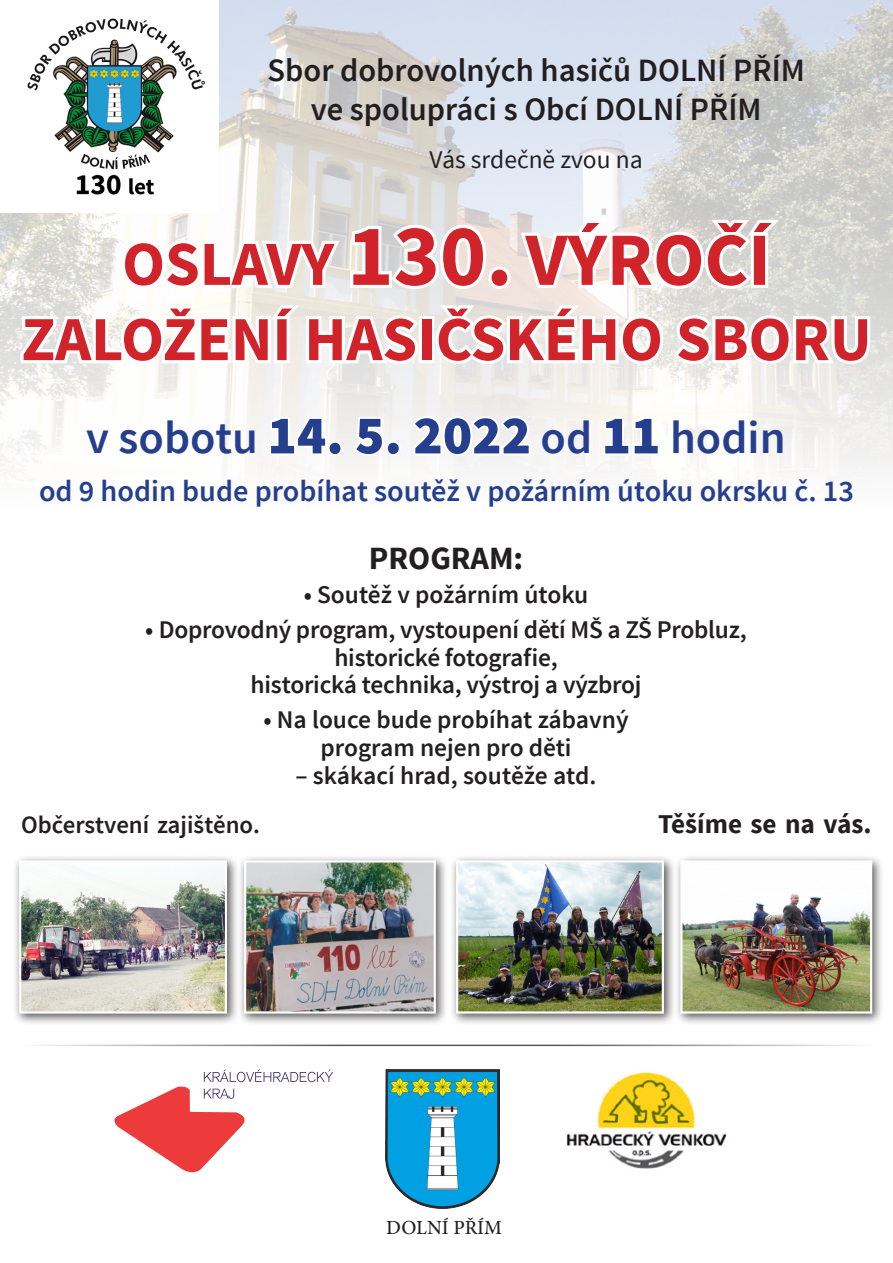
<style>
.page{position:relative;width:893px;height:1263px;background:#fff}
.page>*{position:absolute;margin:0;border:0;box-sizing:border-box;transform-origin:0 0}
.t1{font:700 62.7px/75.3px "Source Sans Pro";color:#d1232a;text-align:center}
.t2{font:600 46.35px "Source Sans Pro";color:#253f8e}
.t3{font:600 32.55px/39px "Source Sans Pro";color:#231f20;text-align:center}
.t4{font:700 32.4px "Source Sans Pro";color:#231f20}
.t5{font:600 30.3px "Source Sans Pro";color:#253f8e}
.t6{font:700 27.15px "Source Sans Pro";color:#231f20}
.t7{font:600 25.5px/27.8px "Source Sans Pro";letter-spacing:-.01em;color:#231f20;text-align:center}
.t8{font:25.5px "Source Sans Pro";color:#231f20}
.t9{font:600 24.9px "Source Sans Pro";color:#231f20}
.t10{font:500 20.1px "Minion Pro";color:#231f20}
.s1{font-size:87.75px}
.s2{font-size:75.3px}
.s3{font-weight:900;font-size:54.45px}
</style>
<div class="page">
<img style="left:0;top:0;width:893px;height:469px">
<div style="left:0;top:0;width:218px;height:213px;background:#fff"></div>
<img style="left:27px;top:18px;width:178px;height:177px">
<img style="left:566px;top:1072px;width:161px;height:97px">
<svg style="left:114px;top:1069px;width:219px;height:103px"></svg>
<hr style="left:21px;top:1044px;width:851px;height:2px;background:#57585a">
<div style="left:238px;top:854px;width:210px;height:172px;background:#231f20;opacity:.75"></div>
<img style="left:247px;top:863px;width:186px;height:147px">
<div style="left:244px;top:860px;width:192px;height:153px;border:2px solid #fff"></div>
<div style="left:13px;top:854px;width:226px;height:172px;background:#231f20;opacity:.75"></div>
<img style="left:22px;top:863px;width:202px;height:147px">
<div style="left:19px;top:860px;width:208px;height:153px;border:2px solid #fff"></div>
<div style="left:674px;top:854px;width:210px;height:172px;background:#231f20;opacity:.75"></div>
<img style="left:683px;top:863px;width:186px;height:147px">
<div style="left:680px;top:860px;width:192px;height:153px;border:2px solid #fff"></div>
<div style="left:450px;top:854px;width:226px;height:172px;background:#231f20;opacity:.75"></div>
<img style="left:459px;top:863px;width:202px;height:147px">
<div style="left:456px;top:860px;width:208px;height:153px;border:2px solid #fff"></div>
<img style="left:386px;top:1069px;width:114px;height:139px">
<svg style="left:118px;top:214px;width:662px;height:80px"></svg>
<svg style="left:17px;top:300px;width:406px;height:69px"></svg>
<div style="left:419px;top:316px;width:15px;height:47px;border:6px solid #fff"></div>
<svg style="left:431px;top:300px;width:443px;height:69px"></svg>
<svg style="left:267px;top:413px;width:266px;height:46px"></svg>
<svg style="left:601px;top:415px;width:61px;height:42px"></svg>
<p class="t3" style="left:268px;top:51px;width:539px">Sbor dobrovolných hasičů DOLNÍ PŘÍM ve spolupráci s Obcí DOLNÍ PŘÍM</p>
<p class="t8" style="left:430px;top:144px;width:215px">Vás srdečně zvou na</p>
<p class="t1" style="left:21px;top:229px;width:852px">OSLAVY <span class="s1">130.</span> <span class="s2">VÝROČÍ<br></span>ZALOŽENÍ HASIČSKÉHO SBORU</p>
<p class="t2" style="left:86px;top:409px;width:701px">v sobotu <span class="s3">14. 5. 2022</span> od <span class="s3">11</span> hodin</p>
<p class="t5" style="left:39px;top:471px;width:816px">od 9 hodin bude probíhat soutěž v požárním útoku okrsku č. 13</p>
<p class="t4" style="left:369px;top:537px;width:156px">PROGRAM:</p>
<p class="t7" style="left:304px;top:582px;width:286px">• Soutěž v požárním útoku</p>
<p class="t7" style="left:145px;top:616px;width:603px">• Doprovodný program, vystoupení dětí MŠ a ZŠ Probluz,</p>
<p class="t7" style="left:251px;top:644px;width:392px">historické fotografie,<br>historická technika, výstroj a výzbroj</p>
<p class="t7" style="left:263px;top:706px;width:367px">• Na louce bude probíhat zábavný program nejen pro děti</p>
<p class="t7" style="left:295px;top:762px;width:303px">– skákací hrad, soutěže atd.</p>
<p class="t9" style="left:21px;top:809px;width:240px">Občerstvení zajištěno.</p>
<p class="t6" style="left:658px;top:807px;width:215px">Těšíme se na vás.</p>
<p class="t10" style="left:386px;top:1214px;width:117px">DOLNÍ PŘÍM</p>
</div>
